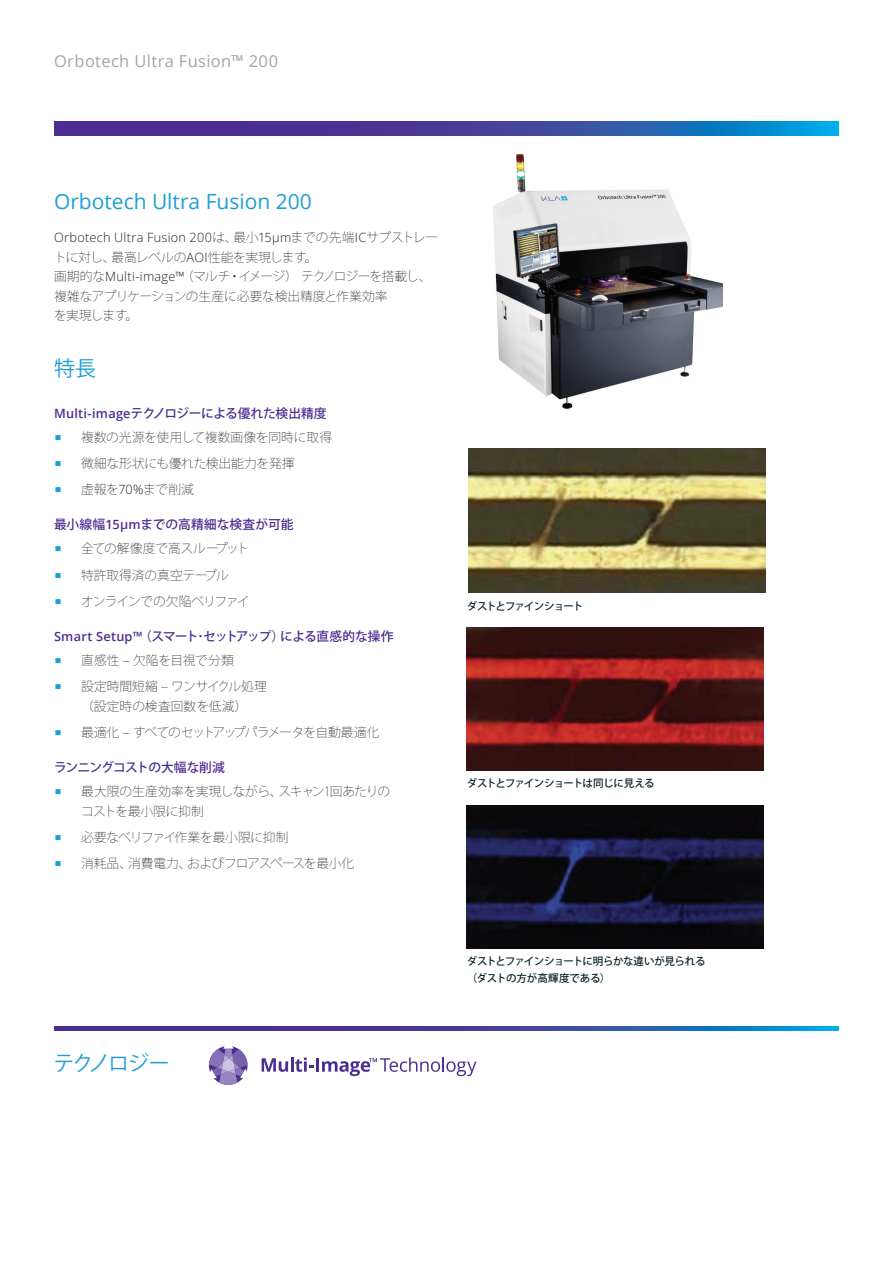
<style>
.page{position:relative;width:893px;height:1263px;background:#fff}
.page>*{position:absolute;margin:0;border:0;box-sizing:border-box;transform-origin:0 0}
.t1{font:21px "Open Sans";color:#1f9ed4}
.t2{font:21px "Koz Go Pr 6 N";letter-spacing:-.065em;color:#1f9ed4}
.t3{font:16.5px "Open Sans";letter-spacing:.02em;color:#9ea7ac}
.t4{font:200 12.75px/19.5px "Koz Go Pr 6 N";letter-spacing:-.02em;color:#231f20}
.t5{font:200 12.75px/19.5px "Koz Go Pr 6 N";letter-spacing:-.045em;color:#231f20}
.t6{font:300 12.75px "Open Sans";letter-spacing:.025em;color:#231f20}
.t7{font:200 12.75px/19.5px "Koz Go Pr 6 N";color:#231f20}
.t8{font:500 12.75px "Koz Go Pr 6 N";letter-spacing:-.075em;color:#4c2e92}
.t9{font:500 12.75px "Koz Go Pr 6 N";letter-spacing:-.02em;color:#4c2e92}
.t10{font:200 12.75px "Koz Go Pr 6 N";letter-spacing:-.07em;color:#231f20}
.t11{font:200 12.75px "Koz Go Pr 6 N";letter-spacing:-.04em;color:#231f20}
.t12{font:500 12.75px "Koz Go Pr 6 N";letter-spacing:.005em;color:#4c2e92}
.t13{font:200 12.75px "Koz Go Pr 6 N";letter-spacing:-.08em;color:#231f20}
.t14{font:500 12.75px "Koz Go Pr 6 N";letter-spacing:-.05em;color:#4c2e92}
.t15{font:500 10.5px/16.5px "Koz Go Pr 6 N";letter-spacing:-.03em;color:#0a222a}
.t16{font:500 10.5px "Koz Go Pr 6 N";letter-spacing:-.055em;color:#0a222a}
.t17{font:500 10.5px "Koz Go Pr 6 N";letter-spacing:-.085em;color:#0a222a}
.s1{font-family:"Koz Go Pr 6 N";font-weight:200}
.s2{font-family:"Open Sans";font-weight:300}
.s3{font-family:"Open Sans";font-weight:600}
.s4{font-family:"Calibri";font-weight:700;font-size:22.5px;color:#1f9ed4}
</style>
<div class="page">
<svg style="left:54px;top:1026px;width:785px;height:5px;background:#384aa3"></svg>
<svg style="left:262px;top:1057px;width:52px;height:15px"></svg>
<hr style="left:316px;top:1058px;width:3px;height:14px;background:#4c2e92">
<svg style="left:209px;top:1046px;width:39px;height:39px"></svg>
<svg style="left:322px;top:1057px;width:154px;height:19px"></svg>
<img style="left:468px;top:449px;width:297px;height:144px">
<img style="left:466px;top:628px;width:297px;height:142px">
<img style="left:466px;top:806px;width:297px;height:142px">
<img style="left:493px;top:154px;width:229px;height:255px">
<svg style="left:54px;top:122px;width:785px;height:13px;background:#384ba3"></svg>
<p class="t3" style="left:54px;top:49px;width:226px">Orbotech Ultra Fusion™ 200</p>
<h1 class="t1" style="left:54px;top:187px;width:259px">Orbotech Ultra Fusion 200</h1>
<p class="t6" style="left:54px;top:229px;width:386px">Orbotech Ultra Fusion 200<span class="s1">は、最小</span>15μm<span class="s1">までの先端</span>IC<span class="s1">サブストレー</span></p>
<p class="t5" style="left:54px;top:247px;width:379px">トに対し、最高レベルの<span class="s2">AOI</span>性能を実現します。<br>画期的な<span class="s2">Multi-image™</span>（マルチ・イメージ） テクノロジーを搭載し、複雑なアプリケーションの生産に必要な検出精度と作業効率<br>を実現します。</p>
<h1 class="t2" style="left:54px;top:356px;width:43px">特長</h1>
<p class="t9" style="left:54px;top:406px;width:274px"><span class="s3">Multi-image</span>テクノロジーによる優れた検出精度</p>
<p class="t4" style="left:54px;top:427px;width:280px"><span class="s4">▪</span> 複数の光源を使用して複数画像を同時に取得</p>
<p class="t4" style="left:54px;top:454px;width:242px"><span class="s4">▪</span> 微細な形状にも優れた検出能力を発揮</p>
<p class="t4" style="left:54px;top:480px;width:141px"><span class="s4">▪</span> 虚報を<span class="s2">70%</span>まで削減</p>
<p class="t12" style="left:54px;top:517px;width:241px">最小線幅<span class="s3">15μm</span>までの高精細な検査が可能</p>
<p class="t4" style="left:54px;top:539px;width:197px"><span class="s4">▪</span> 全ての解像度で高スループット</p>
<p class="t4" style="left:54px;top:565px;width:177px"><span class="s4">▪</span> 特許取得済の真空テーブル</p>
<p class="t13" style="left:54px;top:594px;width:197px"><span class="s4">▪</span> オンラインでの欠陥ベリファイ</p>
<p class="t8" style="left:54px;top:629px;width:341px"><span class="s3">Smart Setup™</span>（スマート･セットアップ）による直感的な操作</p>
<p class="t7" style="left:54px;top:651px;width:181px"><span class="s4">▪</span> 直感性 ‒ 欠陥を目視で分類</p>
<p class="t7" style="left:81px;top:677px;width:187px;text-indent:-27px"><span class="s4">▪</span> 設定時間短縮 ‒ ワンサイクル処理（設定時の検査回数を低減）</p>
<p class="t10" style="left:54px;top:725px;width:327px"><span class="s4">▪</span> 最適化 ‒ すべてのセットアップパラメータを自動最適化</p>
<p class="t14" style="left:54px;top:760px;width:172px">ランニングコストの大幅な削減</p>
<p class="t4" style="left:81px;top:782px;width:311px;text-indent:-27px"><span class="s4">▪</span> 最大限の生産効率を実現しながら、スキャン1回あたりのコストを最小限に抑制</p>
<p class="t4" style="left:54px;top:828px;width:236px"><span class="s4">▪</span> 必要なベリファイ作業を最小限に抑制</p>
<p class="t11" style="left:54px;top:856px;width:302px"><span class="s4">▪</span> 消耗品、消費電力、およびフロアスペースを最小化</p>
<p class="t17" style="left:467px;top:600px;width:118px">ダストとファインショート</p>
<p class="t16" style="left:467px;top:777px;width:189px">ダストとファインショートは同じに見える</p>
<h1 class="t2" style="left:54px;top:1052px;width:118px">テクノロジー</h1>
<p class="t15" style="left:467px;top:953px;width:240px">ダストとファインショートに明らかな違いが見られる（ダストの方が高輝度である）</p>
</div>
